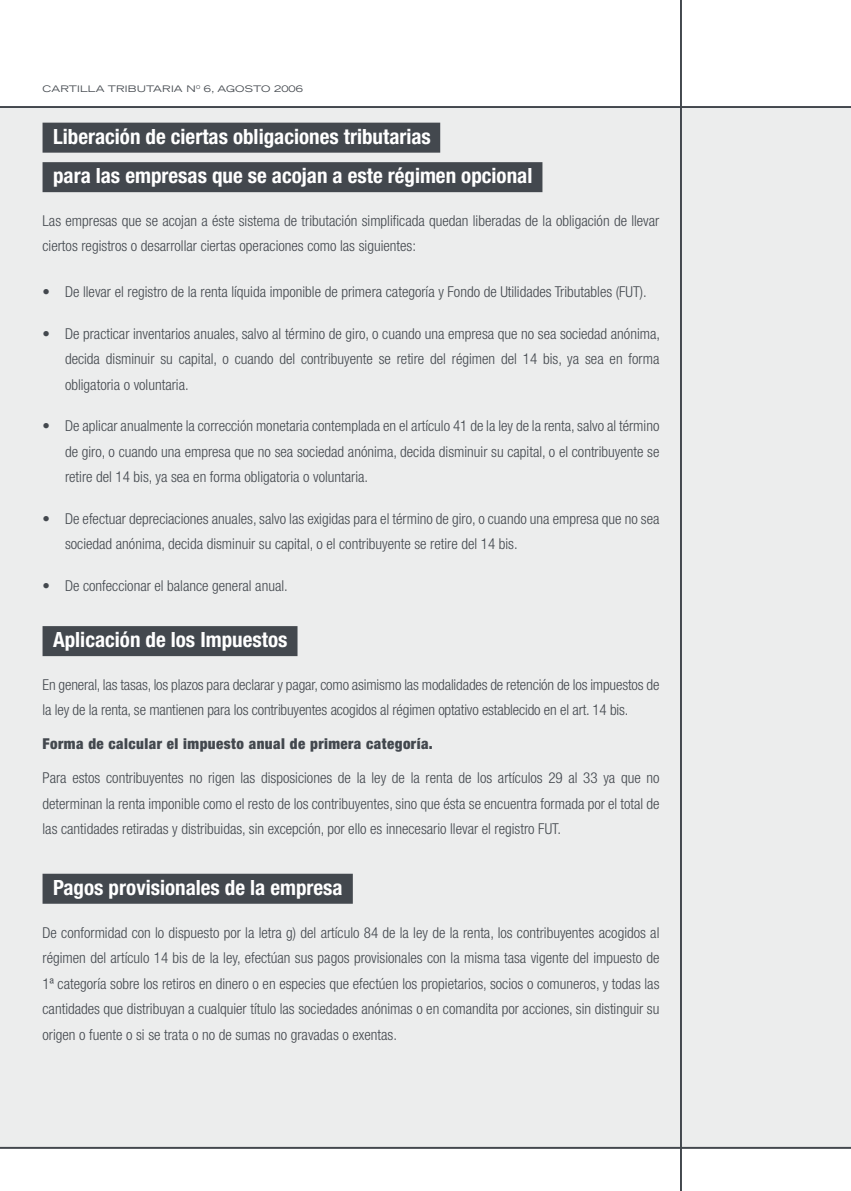
<style>
.page{position:relative;width:851px;height:1191px;background:#fff}
.page>*{position:absolute;margin:0;border:0;box-sizing:border-box;transform-origin:0 0}
._03_Subt__1__barra{font:700 condensed 21px "Helvetica Neue";color:#fff}
._01__Texto{font:300 condensed 15px/25.5px "Helvetica Neue";color:#43484e}
._01__Texto_tabulado{font:300 condensed 15px/25.5px "Helvetica Neue";color:#43484e;text-align:justify}
._04_Sub_2__black{font:900 condensed 15px "Helvetica Neue";letter-spacing:.03em;color:#43484e}
.encabezado{font:expanded 9px "Trade Gothic LH";letter-spacing:.01em;color:#43484e;scale:1.1 1}
.s1{color:#43484e}
</style>
<div class="page">
<div style="left:0;top:107px;width:850px;height:1041px;background:#eceded"></div>
<hr style="left:680px;top:0;width:1px;height:1191px;background:#43484e">
<hr style="left:0;top:106px;width:850px;height:2px;background:#43484e">
<hr style="left:0;top:1147px;width:850px;height:1px;background:#43484e">
<hr style="left:850px;top:107px;width:1px;height:1041px;background:#eceded">
<div style="left:43px;top:123px;width:397px;height:30px;background:#43484e"></div>
<div style="left:43px;top:162px;width:499px;height:30px;background:#43484e"></div>
<div style="left:43px;top:626px;width:254px;height:30px;background:#43484e"></div>
<div style="left:43px;top:873px;width:310px;height:30px;background:#43484e"></div>
<p class="encabezado" style="left:43px;top:82px;width:238px">CARTILLA TRIBUTARIA N<sup>0</sup> 6, AGOSTO 2006</p>
<p class="_03_Subt__1__barra" style="left:53px;top:124px;width:389px">Liberación de ciertas obligaciones tributarias<span class="s1">..</span></p>
<p class="_03_Subt__1__barra" style="left:53px;top:163px;width:491px">para las empresas que se acojan a este régimen opcional<span class="s1">..</span></p>
<p class="_01__Texto" style="left:43px;top:208px;width:618px">Las empresas que se acojan a éste sistema de tributación simplificada quedan liberadas de la obligación de llevar ciertos registros o desarrollar ciertas operaciones como las siguientes:</p>
<p class="_01__Texto_tabulado" style="left:43px;top:279px;width:605px">• De llevar el registro de la renta líquida imponible de primera categoría y Fondo de Utilidades Tributables (FUT).</p>
<p class="_01__Texto_tabulado" style="left:65px;top:320px;width:596px;text-indent:-22px">• De practicar inventarios anuales, salvo al término de giro, o cuando una empresa que no sea sociedad anónima, decida disminuir su capital, o cuando del contribuyente se retire del régimen del 14 bis, ya sea en forma obligatoria o voluntaria.</p>
<p class="_01__Texto_tabulado" style="left:65px;top:413px;width:595px;text-indent:-22px">• De aplicar anualmente la corrección monetaria contemplada en el artículo 41 de la ley de la renta, salvo al término de giro, o cuando una empresa que no sea sociedad anónima, decida disminuir su capital, o el contribuyente se retire del 14 bis, ya sea en forma obligatoria o voluntaria.</p>
<p class="_01__Texto_tabulado" style="left:65px;top:505px;width:596px;text-indent:-22px">• De efectuar depreciaciones anuales, salvo las exigidas para el término de giro, o cuando una empresa que no sea sociedad anónima, decida disminuir su capital, o el contribuyente se retire del 14 bis.</p>
<p class="_01__Texto_tabulado" style="left:43px;top:572px;width:247px">• De confeccionar el balance general anual.</p>
<p class="_03_Subt__1__barra" style="left:53px;top:627px;width:246px">Aplicación de los Impuestos<span class="s1">..</span></p>
<p class="_01__Texto" style="left:43px;top:671px;width:618px">En general, las tasas, los plazos para declarar y pagar, como asimismo las modalidades de retención de los impuestos de la ley de la renta, se mantienen para los contribuyentes acogidos al régimen optativo establecido en el art. 14 bis.</p>
<p class="_04_Sub_2__black" style="left:43px;top:735px;width:392px">Forma de calcular el impuesto anual de primera categoría.</p>
<p class="_01__Texto" style="left:43px;top:765px;width:618px;text-align:justify">Para estos contribuyentes no rigen las disposiciones de la ley de la renta de los artículos 29 al 33 ya que no determinan la renta imponible como el resto de los contribuyentes, sino que ésta se encuentra formada por el total de las cantidades retiradas y distribuidas, sin excepción, por ello es innecesario llevar el registro FUT.</p>
<p class="_03_Subt__1__barra" style="left:53px;top:874px;width:301px">Pagos provisionales de la empresa<span class="s1">..</span></p>
<p class="_01__Texto" style="left:43px;top:919px;width:618px;text-align:justify">De conformidad con lo dispuesto por la letra g) del artículo 84 de la ley de la renta, los contribuyentes acogidos al régimen del artículo 14 bis de la ley, efectúan sus pagos provisionales con la misma tasa vigente del impuesto de 1ª categoría sobre los retiros en dinero o en especies que efectúen los propietarios, socios o comuneros, y todas las cantidades que distribuyan a cualquier título las sociedades anónimas o en comandita por acciones, sin distinguir su origen o fuente o si se trata o no de sumas no gravadas o exentas.</p>
</div>
